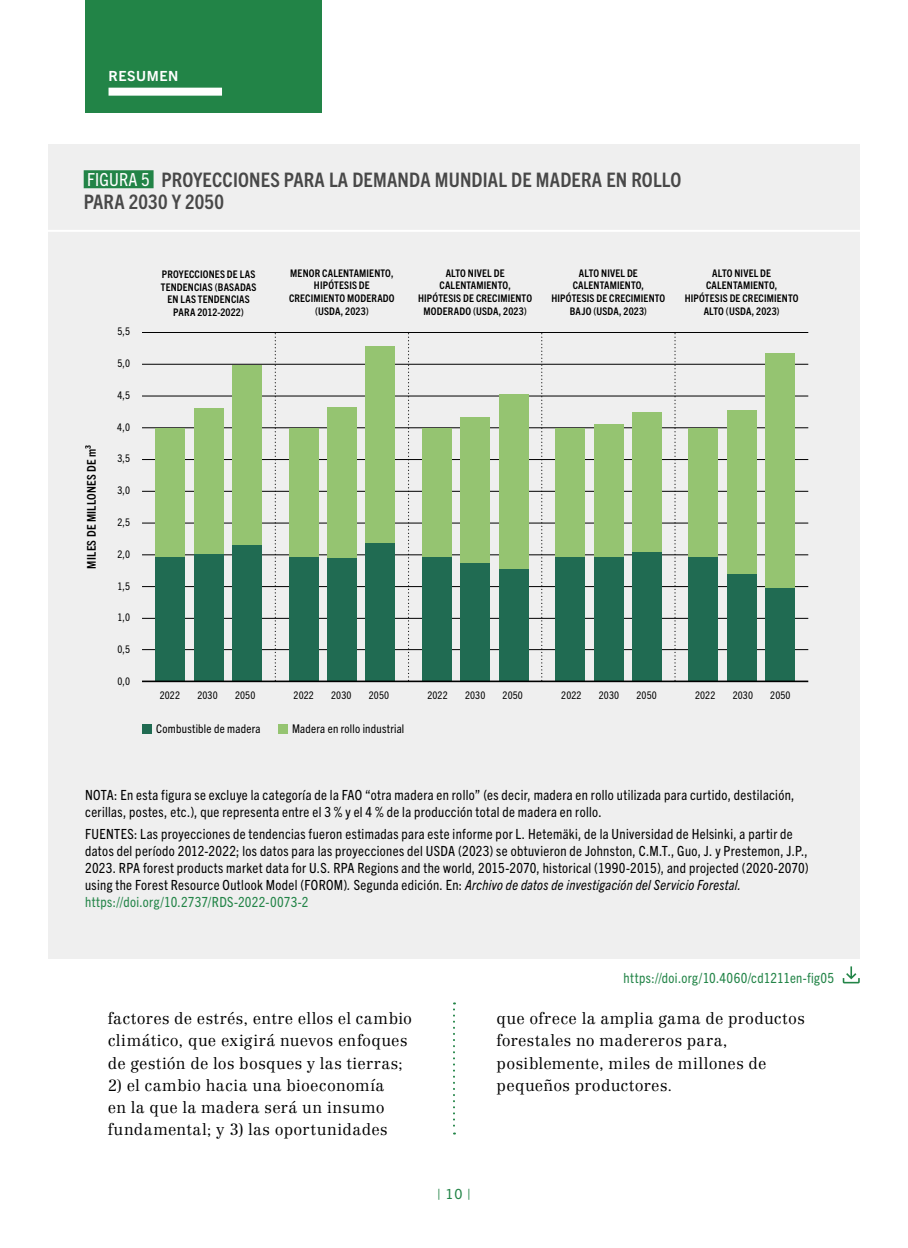
<style>
.page{position:relative;width:908px;height:1248px;background:#fff}
.page>*{position:absolute;margin:0;border:0;box-sizing:border-box;transform-origin:0 0}
.t1{font:700 condensed 20px/22px "Trade Gothic Next LT Pro";letter-spacing:.01em;color:#484848}
.t2{font:300 16px/22px "Centennial LT Std";letter-spacing:.025em;color:#000}
.t3{font:condensed 14px/17px "Trade Gothic Next LT Pro";letter-spacing:.025em;color:#000}
.t4{font:condensed 14px "Trade Gothic Next LT Pro";letter-spacing:.025em;color:#228447}
.t5{font:700 14px "Trade Gothic Next LT Pro";letter-spacing:.04em;color:#fff}
.t6{font:14px "Trade Gothic Next LT Pro";color:#228447}
.t7{font:condensed 12px "Trade Gothic Next LT Pro";letter-spacing:.02em;color:#000}
.t8{font:700 condensed 12px "Trade Gothic Next LT Pro";letter-spacing:.02em;color:#000}
.t9{font:700 condensed 10.4px/12.6px "Trade Gothic Next LT Pro";letter-spacing:.015em;color:#000;text-align:center}
.t10{font:condensed 10.4px "Trade Gothic Next LT Pro";letter-spacing:.01em;color:#000}
.s1{font-weight:400;font-size:18px;color:#fff}
.s2{font-style:italic}
.s3{color:#228447}
</style>
<div class="page">
<div style="left:85px;top:0;width:236px;height:113px;background:#228447"></div>
<div style="left:108px;top:88px;width:114px;height:8px;background:#fff"></div>
<svg style="left:453px;top:1002px;width:2px;height:132px"></svg>
<div style="left:48px;top:144px;width:811px;height:814px;background:#efefef"></div>
<hr style="left:27px;top:230px;width:849px;height:2px;background:#fff">
<div style="left:84px;top:170px;width:69px;height:18px;background:#228447"></div>
<div style="left:142px;top:724px;width:10px;height:9px;background:#206b52"></div>
<div style="left:278px;top:724px;width:9px;height:9px;background:#95c471"></div>
<hr style="left:142px;top:649px;width:665px;height:1px;background:#000">
<hr style="left:142px;top:618px;width:665px;height:1px;background:#000">
<hr style="left:142px;top:586px;width:665px;height:1px;background:#000">
<hr style="left:142px;top:554px;width:665px;height:1px;background:#000">
<hr style="left:142px;top:522px;width:665px;height:1px;background:#000">
<hr style="left:142px;top:491px;width:665px;height:1px;background:#000">
<hr style="left:142px;top:459px;width:665px;height:1px;background:#000">
<hr style="left:142px;top:427px;width:665px;height:1px;background:#000">
<hr style="left:142px;top:395px;width:665px;height:1px;background:#000">
<hr style="left:142px;top:364px;width:665px;height:1px;background:#000">
<hr style="left:142px;top:332px;width:665px;height:1px;background:#000">
<div style="left:764px;top:588px;width:30px;height:93px;background:#206b52"></div>
<div style="left:764px;top:354px;width:30px;height:234px;background:#95c471"></div>
<div style="left:726px;top:573px;width:30px;height:108px;background:#206b52"></div>
<div style="left:726px;top:410px;width:30px;height:163px;background:#95c471"></div>
<div style="left:688px;top:556px;width:30px;height:125px;background:#206b52"></div>
<div style="left:688px;top:428px;width:30px;height:128px;background:#95c471"></div>
<div style="left:631px;top:552px;width:30px;height:129px;background:#206b52"></div>
<div style="left:631px;top:412px;width:30px;height:140px;background:#95c471"></div>
<div style="left:593px;top:556px;width:30px;height:125px;background:#206b52"></div>
<div style="left:593px;top:425px;width:30px;height:131px;background:#95c471"></div>
<div style="left:555px;top:556px;width:30px;height:125px;background:#206b52"></div>
<div style="left:555px;top:428px;width:30px;height:128px;background:#95c471"></div>
<div style="left:498px;top:568px;width:30px;height:113px;background:#206b52"></div>
<div style="left:498px;top:394px;width:30px;height:174px;background:#95c471"></div>
<div style="left:460px;top:562px;width:30px;height:119px;background:#206b52"></div>
<div style="left:460px;top:417px;width:30px;height:145px;background:#95c471"></div>
<div style="left:422px;top:556px;width:29px;height:125px;background:#206b52"></div>
<div style="left:422px;top:428px;width:29px;height:128px;background:#95c471"></div>
<div style="left:365px;top:542px;width:30px;height:139px;background:#206b52"></div>
<div style="left:365px;top:346px;width:30px;height:196px;background:#95c471"></div>
<div style="left:327px;top:558px;width:30px;height:123px;background:#206b52"></div>
<div style="left:327px;top:407px;width:30px;height:151px;background:#95c471"></div>
<div style="left:288px;top:556px;width:30px;height:125px;background:#206b52"></div>
<div style="left:288px;top:428px;width:30px;height:128px;background:#95c471"></div>
<div style="left:232px;top:544px;width:30px;height:137px;background:#206b52"></div>
<div style="left:232px;top:365px;width:30px;height:179px;background:#95c471"></div>
<div style="left:194px;top:553px;width:29px;height:128px;background:#206b52"></div>
<div style="left:194px;top:408px;width:29px;height:145px;background:#95c471"></div>
<div style="left:155px;top:556px;width:30px;height:125px;background:#206b52"></div>
<div style="left:155px;top:428px;width:30px;height:128px;background:#95c471"></div>
<hr style="left:142px;top:680px;width:665px;height:2px;background:#000">
<svg style="left:274px;top:333px;width:2px;height:347px"></svg>
<svg style="left:408px;top:333px;width:1px;height:347px"></svg>
<svg style="left:541px;top:333px;width:1px;height:347px"></svg>
<svg style="left:674px;top:333px;width:1px;height:345px"></svg>
<svg style="left:842px;top:966px;width:17px;height:17px"></svg>
<p class="t5" style="left:108px;top:66px;width:71px">RESUMEN</p>
<h1 class="t1" style="left:84px;top:168px;width:599px"><span class="s1">FIGURA 5</span> PROYECCIONES PARA LA DEMANDA MUNDIAL DE MADERA EN ROLLO<br>PARA 2030 Y 2050</h1>
<p class="t8" style="left:83px;top:568px;width:125px;rotate:-90deg">MILES DE MILLONES DE m³</p>
<p class="t10" style="left:117px;top:324px;width:14px">5,5</p>
<p class="t10" style="left:117px;top:356px;width:14px">5,0</p>
<p class="t10" style="left:117px;top:388px;width:14px">4,5</p>
<p class="t10" style="left:117px;top:419px;width:14px">4,0</p>
<p class="t10" style="left:117px;top:451px;width:14px">3,5</p>
<p class="t10" style="left:117px;top:483px;width:14px">3,0</p>
<p class="t10" style="left:117px;top:515px;width:14px">2,5</p>
<p class="t10" style="left:117px;top:547px;width:14px">2,0</p>
<p class="t10" style="left:117px;top:578px;width:14px">1,5</p>
<p class="t10" style="left:117px;top:610px;width:14px">1,0</p>
<p class="t10" style="left:117px;top:642px;width:14px">0,5</p>
<p class="t10" style="left:117px;top:674px;width:14px">0,0</p>
<p class="t9" style="left:161px;top:267px;width:97px">PROYECCIONES DE LAS<br>TENDENCIAS (BASADAS<br>EN LAS TENDENCIAS<br>PARA 2012-2022)</p>
<p class="t9" style="left:289px;top:266px;width:107px">MENOR CALENTAMIENTO,<br>HIPÓTESIS DE<br>CRECIMIENTO MODERADO (USDA, 2023)</p>
<p class="t9" style="left:418px;top:266px;width:115px">ALTO NIVEL DE<br>CALENTAMIENTO,<br>HIPÓTESIS DE CRECIMIENTO<br>MODERADO (USDA, 2023)</p>
<p class="t9" style="left:551px;top:266px;width:115px">ALTO NIVEL DE<br>CALENTAMIENTO,<br>HIPÓTESIS DE CRECIMIENTO<br>BAJO (USDA, 2023)</p>
<p class="t9" style="left:684px;top:266px;width:115px">ALTO NIVEL DE<br>CALENTAMIENTO,<br>HIPÓTESIS DE CRECIMIENTO<br>ALTO (USDA, 2023)</p>
<p class="t10" style="left:160px;top:687px;width:22px">2022</p>
<p class="t10" style="left:197px;top:687px;width:22px">2030</p>
<p class="t10" style="left:235px;top:687px;width:22px">2050</p>
<p class="t10" style="left:293px;top:687px;width:22px">2022</p>
<p class="t10" style="left:331px;top:687px;width:22px">2030</p>
<p class="t10" style="left:368px;top:687px;width:22px">2050</p>
<p class="t10" style="left:427px;top:687px;width:22px">2022</p>
<p class="t10" style="left:465px;top:687px;width:22px">2030</p>
<p class="t10" style="left:502px;top:687px;width:22px">2050</p>
<p class="t10" style="left:561px;top:687px;width:22px">2022</p>
<p class="t10" style="left:598px;top:687px;width:22px">2030</p>
<p class="t10" style="left:636px;top:687px;width:22px">2050</p>
<p class="t10" style="left:694px;top:687px;width:22px">2022</p>
<p class="t10" style="left:732px;top:687px;width:22px">2030</p>
<p class="t10" style="left:770px;top:687px;width:22px">2050</p>
<p class="t7" style="left:156px;top:720px;width:106px">Combustible de madera</p>
<p class="t7" style="left:292px;top:720px;width:114px">Madera en rollo industrial</p>
<p class="t3" style="left:85px;top:785px;width:710px">NOTA: En esta figura se excluye la categoría de la FAO “otra madera en rollo” (es decir, madera en rollo utilizada para curtido, destilación, cerillas, postes, etc.), que representa entre el 3 % y el 4 % de la producción total de madera en rollo.</p>
<p class="t3" style="left:85px;top:824px;width:724px">FUENTES: Las proyecciones de tendencias fueron estimadas para este informe por L. Hetemäki, de la Universidad de Helsinki, a partir de datos del período 2012-2022; los datos para las proyecciones del USDA (2023) se obtuvieron de Johnston, C.M.T., Guo, J. y Prestemon, J.P., 2023. RPA forest products market data for U.S. RPA Regions and the world, 2015-2070, historical (1990-2015), and projected (2020-2070) using the Forest Resource Outlook Model (FOROM)<span class="s2">.</span> Segunda edición. En: <span class="s2">Archivo de datos de investigación del Servicio Forestal. </span><span class="s3">https://doi.org/10.2737/RDS-2022-0073-2</span></p>
<p class="t2" style="left:108px;top:1007px;width:306px">factores de estrés, entre ellos el cambio climático, que exigirá nuevos enfoques de gestión de los bosques y las tierras;</p>
<p class="t2" style="left:108px;top:1073px;width:281px">2) el cambio hacia una bioeconomía en la que la madera será un insumo fundamental; y 3) las oportunidades</p>
<p class="t6" style="left:437px;top:1183px;width:35px">| 10 |</p>
<p class="t4" style="left:623px;top:968px;width:212px">https://doi.org/10.4060/cd1211en-fig05</p>
<p class="t2" style="left:496px;top:1007px;width:309px">que ofrece la amplia gama de productos forestales no madereros para, posiblemente, miles de millones de pequeños productores.</p>
</div>
